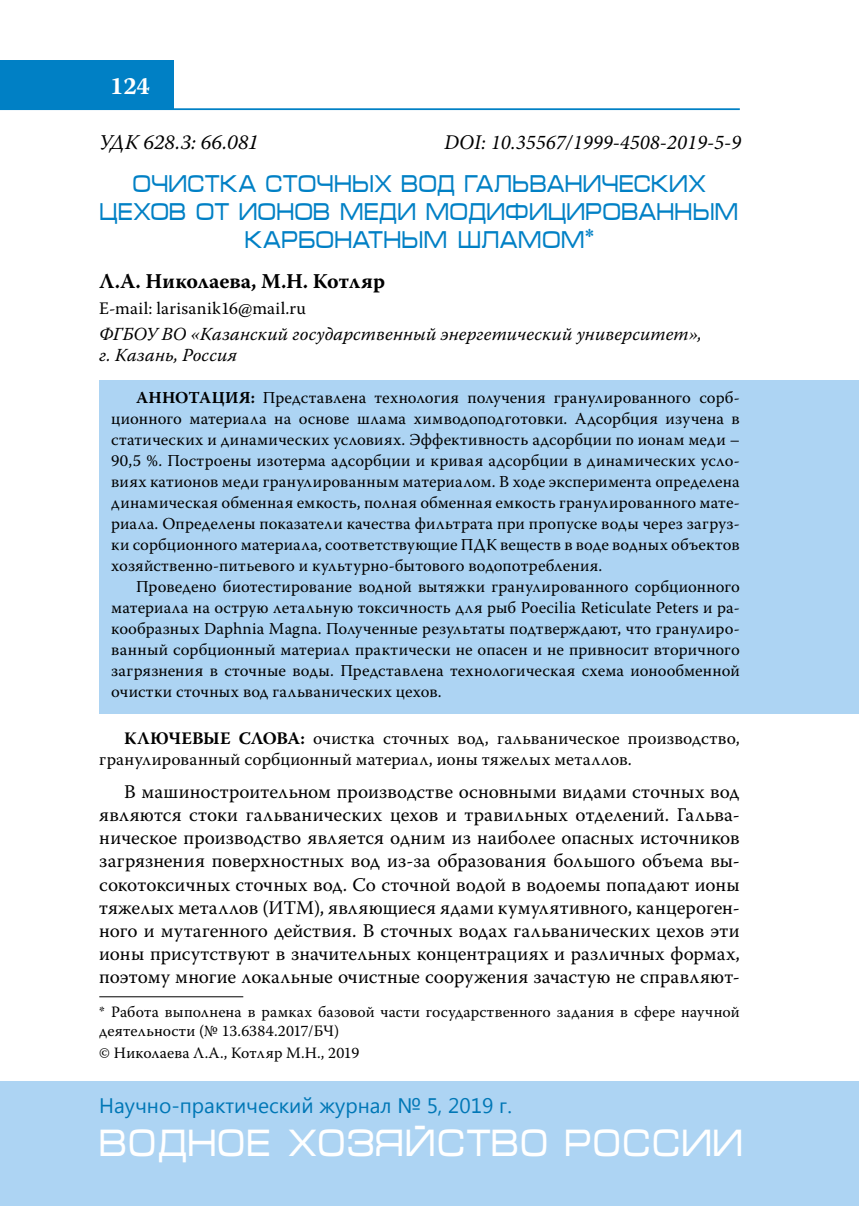
<style>
.page{position:relative;width:859px;height:1206px;background:#fff}
.page>*{position:absolute;margin:0;border:0;box-sizing:border-box;transform-origin:0 0}
.t1{font:38.5px "Micra C";color:#fff;scale:.83 1}
.t2{font:24.5px "Micra";letter-spacing:-.04em;color:#0080c5;scale:.8 1}
.t3{font:700 24.5px "Warnock Pro";color:#fff}
.t4{font:21px "Segoe UI";color:#0077b6}
.t5{font:italic 21px "Minion Pro";color:#000}
.t6{font:700 21px "Warnock Pro";color:#000}
.t7{font:italic 21px "Warnock Pro";color:#000}
.t8{font:19.25px/23.1px "Warnock Pro";letter-spacing:.005em;color:#000;text-align:justify}
.t9{font:italic 18.38px/21px "Warnock Pro";letter-spacing:.005em;color:#000}
.t10{font:17.5px/21px "Warnock Pro";letter-spacing:.01em;color:#000}
.t11{font:700 17.5px "Warnock Pro";color:#000}
.t12{font:16.62px/21px "Warnock Pro";letter-spacing:.01em;color:#000;text-align:justify}
.t13{font:15.75px/19.2px "Warnock Pro";letter-spacing:.01em;color:#000}
.s1{font-size:28px}
.s2{font-weight:700}
</style>
<div class="page">
<hr style="left:0;top:108px;width:739px;height:2px;background:#0080c5">
<div style="left:0;top:60px;width:174px;height:50px;background:#0080c5"></div>
<div style="left:0;top:1081px;width:858px;height:124px;background:#add4f3"></div>
<div style="left:99px;top:379px;width:759px;height:334px;background:#add4f3"></div>
<hr style="left:99px;top:996px;width:144px;height:1px;background:#000">
<h2 class="t3" style="left:110px;top:71px;width:41px">124</h2>
<p class="t5" style="left:444px;top:128px;width:298px">DOI: 10.35567/1999-4508-2019-5-9</p>
<p class="t7" style="left:99px;top:130px;width:160px">УДК 628.3: 66.081</p>
<h2 class="t2" style="left:132px;top:171px;width:435px">ОЧИСТКА СТОЧНЫХ ВОД ГАЛ</h2>
<h2 class="t2" style="left:512px;top:171px;width:244px">ЬВАНИЧЕСКИХ</h2>
<h2 class="t2" style="left:99px;top:199px;width:769px">ЦЕХОВ ОТ ИОНОВ МЕДИ МОДИФИЦИРОВАННЫМ</h2>
<h2 class="t2" style="left:244px;top:227px;width:224px">КАРБОНАТНЫМ</h2>
<h2 class="t2" style="left:457px;top:227px;width:56px">ШЛАМ</h2>
<h2 class="t2" style="left:542px;top:227px;width:67px">ОМ<span class="s1">*</span></h2>
<p class="t6" style="left:99px;top:268px;width:287px">Л.А. Николаева, М.Н. Котляр</p>
<p class="t10" style="left:99px;top:297px;width:208px">Е-mail: larisanik16@mail.ru</p>
<p class="t9" style="left:99px;top:323px;width:604px">ФГБОУ ВО «Казанский государственный энергетический университет», г. Казань, Россия</p>
<p class="t12" style="left:111px;top:387px;width:630px;text-indent:25px"><span class="s2">АННОТАЦИЯ:</span> Представлена технология получения гранулированного сорб&shy;ционного материала на основе шлама химводоподготовки. Адсорбция изучена в статических и динамических условиях. Эффективность адсорбции по ионам меди – 90,5 %. Построены изотерма адсорбции и кривая адсорбции в динамических усло&shy;виях катионов меди гранулированным материалом. В ходе эксперимента определена динамическая обменная емкость, полная обменная емкость гранулированного мате&shy;риала. Определены показатели качества фильтрата при пропуске воды через загруз&shy;ки сорбционного материала, соответствующие ПДК веществ в воде водных объектов хозяйственно-питьевого и культурно-бытового водопотребления.</p>
<p class="t12" style="left:111px;top:576px;width:630px;text-indent:25px">Проведено биотестирование водной вытяжки гранулированного сорбционного материала на острую летальную токсичность для рыб Poecilia Reticulate Peters и ра&shy;кообразных Daphnia Magna. Полученные результаты подтверждают, что гранулиро&shy;ванный сорбционный материал практически не опасен и не привносит вторичного загрязнения в сточные воды. Представлена технологическая схема ионообменной очистки сточных вод гальванических цехов.</p>
<p class="t11" style="left:124px;top:727px;width:28px">Ключевые</p>
<p class="t11" style="left:238px;top:727px;width:14px">слова</p>
<p class="t10" style="left:99px;top:727px;width:641px;text-indent:201px"><span class="s2">:</span> очистка сточных вод, гальваническое производство, гранулированный сорбционный материал, ионы тяжелых металлов.</p>
<p class="t8" style="left:99px;top:780px;width:641px;text-indent:25px">В машиностроительном производстве основными видами сточных вод являются стоки гальванических цехов и травильных отделений. Гальва&shy;ническое производство является одним из наиболее опасных источников загрязнения поверхностных вод из-за образования большого объема вы&shy;сокотоксичных сточных вод. Со сточной водой в водоемы попадают ионы тяжелых металлов (ИТМ), являющиеся ядами кумулятивного, канцероген&shy;ного и мутагенного действия. В сточных водах гальванических цехов эти ионы присутствуют в значительных концентрациях и различных формах, поэтому многие локальные очистные сооружения зачастую не справляют-</p>
<p class="t13" style="left:99px;top:1002px;width:641px">* Работа выполнена в рамках базовой части государственного задания в сфере научной деятельности (№ 13.6384.2017/БЧ)</p>
<p class="t13" style="left:99px;top:1042px;width:261px">© Николаева Л.А., Котляр М.Н., 2019</p>
<p class="t4" style="left:99px;top:1090px;width:414px">Научно-практический журнал № 5, 2019 г.</p>
<h1 class="t1" style="left:99px;top:1126px;width:777px">ВОДНОЕ ХОЗЯЙСТВО РОССИИ</h1>
</div>
